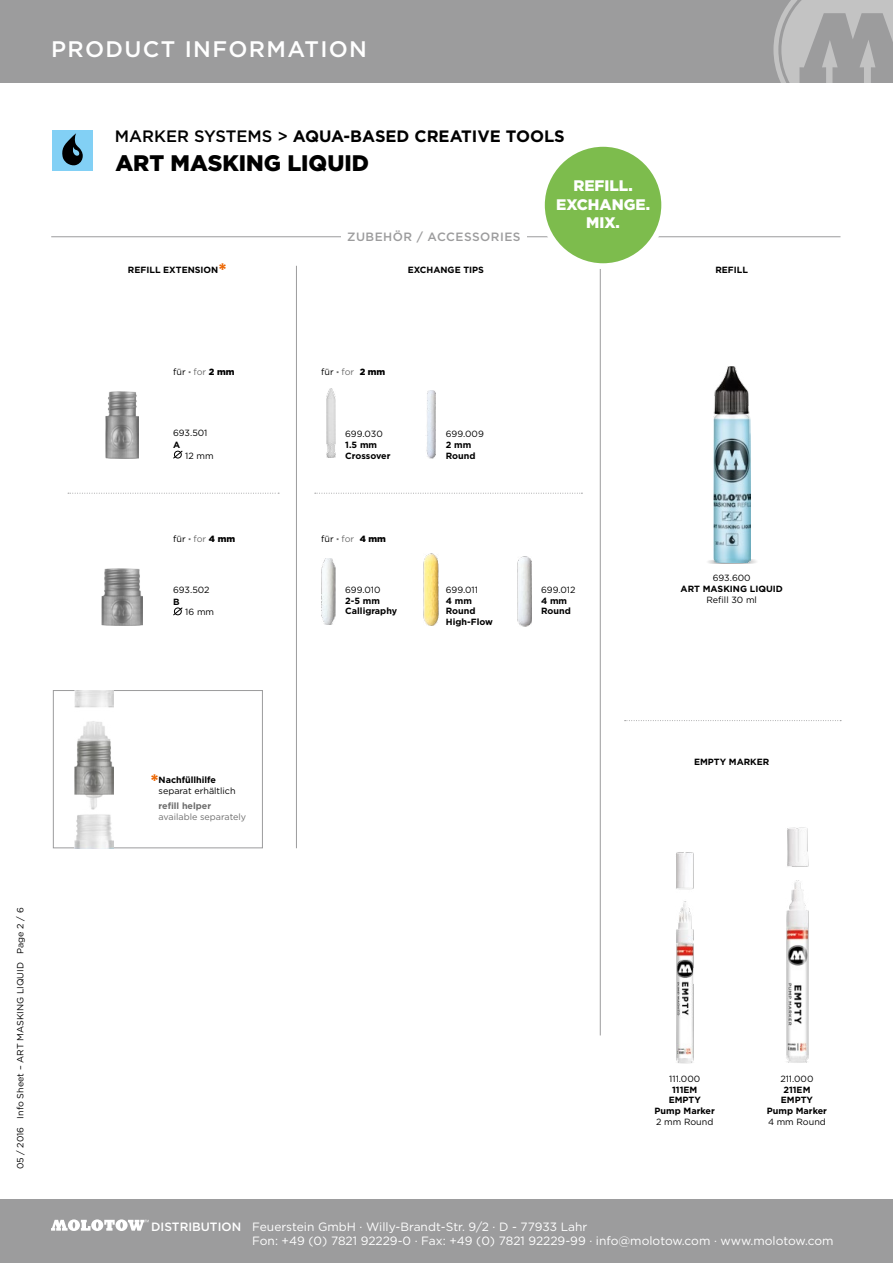
<style>
.page{position:relative;width:893px;height:1263px;background:#fff}
.page>*{position:absolute;margin:0;border:0;box-sizing:border-box;transform-origin:0 0}
.t1{font:500 22.5px "Gotham";letter-spacing:.06em;color:#fff}
.t2{font:900 22.5px "Gotham";color:#000}
.t3{font:900 18px "Gotham";color:#ec6500}
.t4{font:700 16.5px "Gotham";color:#000}
.t5{font:900 15.3px/18.3px "Gotham";color:#fff;text-align:center}
.t6{font:12px/14.4px "Gotham";color:#fff}
.t7{font:500 12px "Gotham";letter-spacing:.04em;color:#9c9c9d}
.t8{font:500 12px "Gotham";color:#fff}
.t9{font:9px "Gotham";color:#000}
.t10{font:700 9px/10.8px "Gotham";color:#000}
.t11{font:9px "Gotham";color:#6e6e6e}
.t12{font:700 9px "Gotham";color:#6e6e6e}
.s1{font-weight:500}
.s2{font-weight:900;font-size:18px;color:#ec6500}
.s3{font-weight:900;color:#6e6e6e}
.s4{color:#6e6e6e}
.s5{font-weight:900}
</style>
<div class="page">
<div style="left:0;top:0;width:893px;height:83px;background:#9c9c9d"></div>
<svg style="left:773px;top:0;width:120px;height:83px"></svg>
<div style="left:0;top:1199px;width:893px;height:64px;background:#9c9c9d"></div>
<svg style="left:51px;top:1219px;width:98px;height:12px"></svg>
<div style="left:52px;top:130px;width:41px;height:41px;background:#82d0f5"></div>
<svg style="left:62px;top:133px;width:21px;height:33px"></svg>
<hr style="left:296px;top:266px;width:1px;height:582px;background:#9c9c9d">
<hr style="left:600px;top:259px;width:1px;height:776px;background:#9c9c9d">
<svg style="left:315px;top:493px;width:267px;height:1px"></svg>
<svg style="left:68px;top:493px;width:211px;height:1px"></svg>
<hr style="left:51px;top:236px;width:789px;height:1px;background:#9c9c9d">
<div style="left:341px;top:225px;width:186px;height:22px;background:#fff"></div>
<div style="left:542px;top:144px;width:122px;height:122px;background:#7dbc4d;border-radius:50%"></div>
<div style="left:539px;top:141px;width:128px;height:128px;border:6px solid #fff;border-radius:50%"></div>
<img style="left:105px;top:391px;width:34px;height:67px">
<svg style="left:173px;top:450px;width:10px;height:9px"></svg>
<div style="left:53px;top:690px;width:210px;height:158px;border:1px solid #9c9c9d"></div>
<img style="left:75px;top:690px;width:38px;height:158px">
<img style="left:518px;top:557px;width:14px;height:69px">
<img style="left:321px;top:558px;width:14px;height:67px">
<img style="left:424px;top:554px;width:15px;height:72px">
<img style="left:101px;top:569px;width:42px;height:57px">
<svg style="left:173px;top:607px;width:10px;height:9px"></svg>
<img style="left:326px;top:388px;width:9px;height:69px">
<img style="left:426px;top:390px;width:10px;height:68px">
<img style="left:708px;top:560px;width:49px;height:4px">
<img style="left:713px;top:366px;width:37px;height:196px">
<img style="left:676px;top:852px;width:18px;height:211px">
<img style="left:788px;top:1062px;width:19px;height:1px">
<img style="left:786px;top:827px;width:23px;height:235px">
<svg style="left:625px;top:720px;width:216px;height:1px"></svg>
<h1 class="t1" style="left:51px;top:34px;width:318px">PRODUCT INFORMATION</h1>
<h3 class="t4" style="left:115px;top:126px;width:451px"><span class="s1">MARKER SYSTEMS &gt;</span> AQUA-BASED CREATIVE TOOLS</h3>
<h1 class="t2" style="left:115px;top:147px;width:255px">ART MASKING LIQUID</h1>
<p class="t10" style="left:128px;top:264px;width:100px">REFILL EXTENSION<span class="s2">*</span></p>
<h3 class="t7" style="left:347px;top:229px;width:175px">ZUBEHÖR / ACCESSORIES</h3>
<p class="t10" style="left:408px;top:264px;width:78px">EXCHANGE TIPS</p>
<h3 class="t5" style="left:556px;top:177px;width:95px">REFILL.<br>EXCHANGE.<br>MIX.</h3>
<p class="t10" style="left:715px;top:264px;width:34px">REFILL</p>
<p class="t9" style="left:173px;top:366px;width:63px">für <span class="s3">·</span> <span class="s4">for</span> <span class="s5">2 mm</span></p>
<p class="t9" style="left:173px;top:427px;width:36px">693.501</p>
<p class="t10" style="left:173px;top:439px;width:9px">A</p>
<p class="t9" style="left:185px;top:450px;width:30px">12 mm</p>
<p class="t9" style="left:321px;top:366px;width:66px">für <span class="s3">·</span> <span class="s4">for</span> <span class="s5">2 mm</span></p>
<p class="t9" style="left:345px;top:428px;width:39px">699.030</p>
<p class="t10" style="left:345px;top:439px;width:47px">1.5 mm<br>Crossover</p>
<p class="t9" style="left:173px;top:533px;width:63px">für <span class="s3">·</span> <span class="s4">for</span> <span class="s5">4 mm</span></p>
<p class="t9" style="left:321px;top:533px;width:66px">für <span class="s3">·</span> <span class="s4">for</span> <span class="s5">4 mm</span></p>
<p class="t9" style="left:173px;top:584px;width:38px">693.502</p>
<p class="t10" style="left:173px;top:596px;width:8px">B</p>
<p class="t9" style="left:185px;top:606px;width:30px">16 mm</p>
<p class="t9" style="left:345px;top:584px;width:37px">699.010</p>
<p class="t10" style="left:345px;top:595px;width:54px">2-5 mm<br>Calligraphy</p>
<p class="t9" style="left:446px;top:428px;width:39px">699.009</p>
<p class="t10" style="left:446px;top:439px;width:31px">2 mm<br>Round</p>
<p class="t9" style="left:446px;top:584px;width:34px">699.011</p>
<p class="t10" style="left:446px;top:595px;width:49px">4 mm<br>Round<br>High-Flow</p>
<p class="t9" style="left:541px;top:584px;width:36px">699.012</p>
<p class="t10" style="left:541px;top:595px;width:31px">4 mm<br>Round</p>
<p class="t9" style="left:713px;top:572px;width:39px">693.600</p>
<p class="t10" style="left:681px;top:584px;width:104px">ART MASKING LIQUID</p>
<p class="t9" style="left:706px;top:594px;width:52px">Refill 30 ml</p>
<p class="t9" style="left:14px;top:1169px;width:263px;rotate:-90deg">05 / 2016 Info Sheet – ART MASKING LIQUID Page 2 / 6</p>
<h2 class="t3" style="left:151px;top:768px;width:9px">*</h2>
<p class="t10" style="left:159px;top:774px;width:59px">Nachfüllhilfe</p>
<p class="t9" style="left:159px;top:785px;width:79px">separat erhältlich</p>
<p class="t12" style="left:159px;top:800px;width:54px">refill helper</p>
<p class="t11" style="left:159px;top:811px;width:89px">available separately</p>
<p class="t10" style="left:694px;top:757px;width:77px">EMPTY MARKER</p>
<p class="t9" style="left:669px;top:1073px;width:32px">111.000</p>
<p class="t10" style="left:655px;top:1084px;width:62px;text-align:center">111EM<br>EMPTY<br>Pump Marker</p>
<p class="t9" style="left:656px;top:1116px;width:59px">2 mm Round</p>
<p class="t9" style="left:780px;top:1073px;width:35px">211.000</p>
<p class="t10" style="left:767px;top:1084px;width:62px;text-align:center">211EM<br>EMPTY<br>Pump Marker</p>
<p class="t9" style="left:768px;top:1116px;width:59px">4 mm Round</p>
<h3 class="t8" style="left:151px;top:1219px;width:91px">DISTRIBUTION</h3>
<h3 class="t6" style="left:252px;top:1219px;width:583px">Feuerstein GmbH · Willy-Brandt-Str. 9/2 · D - 77933 Lahr<br>Fon: +49 (0) 7821 92229-0 · Fax: +49 (0) 7821 92229-99 · info@molotow.com · www.molotow.com</h3>
</div>
